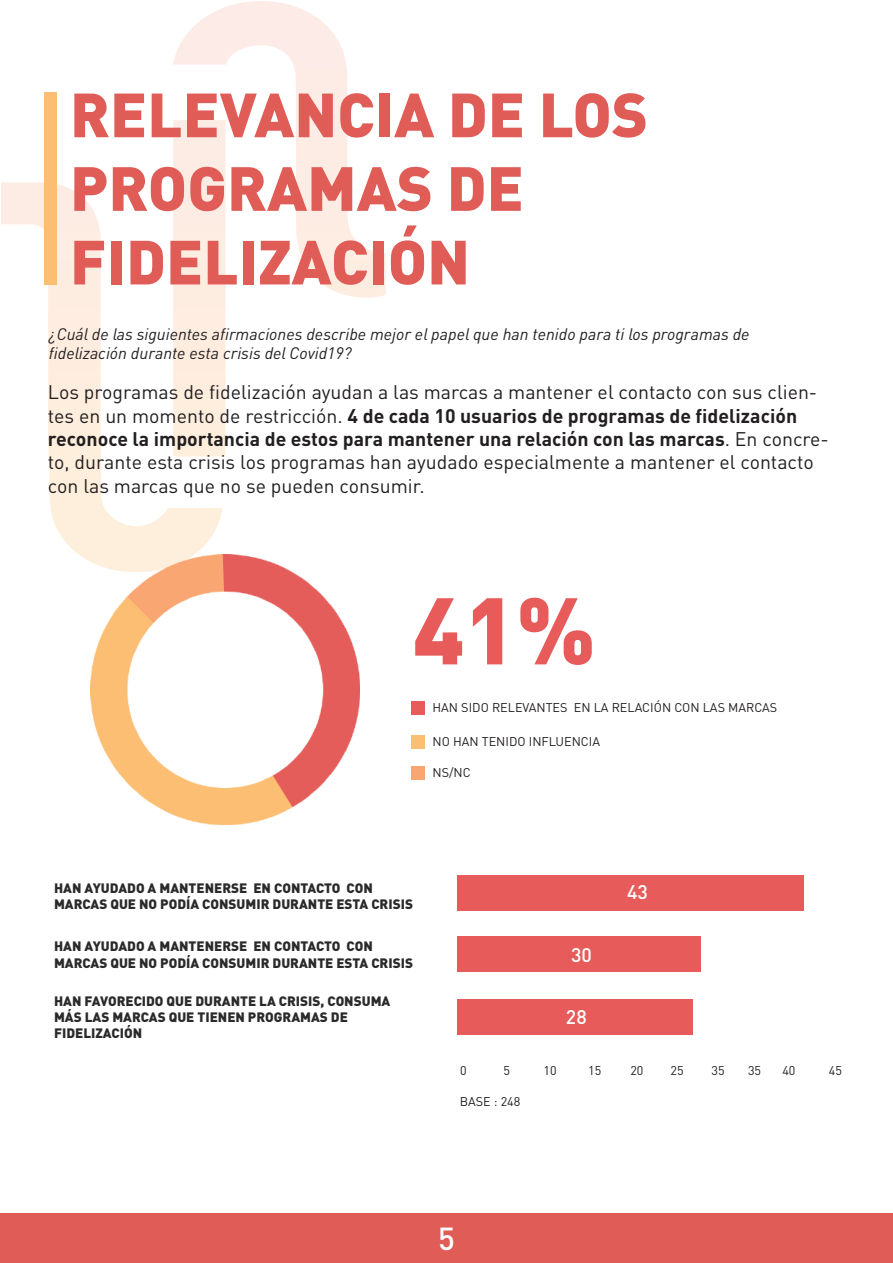
<style>
.page{position:relative;width:893px;height:1263px;background:#fff}
.page>*{position:absolute;margin:0;border:0;box-sizing:border-box;transform-origin:0 0}
.t1{font:900 93px "DIN Pro";color:#e75c5b}
.t2{font:900 61.35px/73.7px "DIN Pro";color:#e05c57}
.t3{font:500 31.5px "DIN Pro";color:#fff}
.t4{font:19.5px/23.4px "DIN Pro";color:#231f20}
.t5{font:500 19.5px "DIN Pro";color:#fff}
.t6{font:italic 16.5px/19.8px "DIN Pro";color:#231f20}
.t7{font:900 13.5px/16.2px "DIN Pro";color:#292a29}
.t8{font:12.6px "DIN Pro";color:#231f20}
.s1{font-weight:700}
</style>
<div class="page">
<div style="left:0;top:1214px;width:893px;height:49px;background:#e05c57"></div>
<svg style="left:49px;top:457px;width:173px;height:104px"></svg>
<img style="left:1px;top:1px;width:385px;height:456px">
<div style="left:45px;top:92px;width:12px;height:193px;background:#fcbe72"></div>
<img style="left:90px;top:555px;width:269px;height:269px">
<div style="left:411px;top:701px;width:14px;height:14px;background:#e75c5b"></div>
<div style="left:411px;top:736px;width:14px;height:13px;background:#fcbe72"></div>
<div style="left:411px;top:767px;width:14px;height:13px;background:#f9a672"></div>
<div style="left:457px;top:875px;width:347px;height:35px;background:#e75c5b"></div>
<div style="left:457px;top:936px;width:244px;height:36px;background:#e75c5b"></div>
<div style="left:457px;top:999px;width:236px;height:35px;background:#e75c5b"></div>
<h2 class="t2" style="left:70px;top:70px;width:580px">RELEVANCIA DE LOS<br>PROGRAMAS DE<br>FIDELIZACIÓN</h2>
<p class="t6" style="left:49px;top:322px;width:702px">¿Cuál de las siguientes afirmaciones describe mejor el papel que han tenido para ti los programas de fidelización durante esta crisis del Covid19?</p>
<p class="t4" style="left:48px;top:379px;width:782px">Los programas de fidelización ayudan a las marcas a mantener el contacto con sus clien&shy;tes en un momento de restricción. <span class="s1">4 de cada 10 usuarios de programas de fidelización reconoce la importancia de estos para mantener una relación con las marcas</span>. En concre&shy;to, durante esta crisis los programas han ayudado especialmente a mantener el contacto con las marcas que no se pueden consumir.</p>
<h1 class="t1" style="left:413px;top:551px;width:185px">41%</h1>
<p class="t8" style="left:432px;top:698px;width:346px">HAN SIDO RELEVANTES EN LA RELACIÓN CON LAS MARCAS</p>
<p class="t8" style="left:432px;top:732px;width:169px">NO HAN TENIDO INFLUENCIA</p>
<p class="t8" style="left:432px;top:763px;width:40px">NS/NC</p>
<p class="t7" style="left:54px;top:878px;width:360px">HAN AYUDADO A MANTENERSE EN CONTACTO CON<br>MARCAS QUE NO PODÍA CONSUMIR DURANTE ESTA CRISIS</p>
<p class="t7" style="left:54px;top:936px;width:360px">HAN AYUDADO A MANTENERSE EN CONTACTO CON<br>MARCAS QUE NO PODÍA CONSUMIR DURANTE ESTA CRISIS</p>
<p class="t7" style="left:54px;top:991px;width:338px">HAN FAVORECIDO QUE DURANTE LA CRISIS, CONSUMA<br>MÁS LAS MARCAS QUE TIENEN PROGRAMAS DE<br>FIDELIZACIÓN</p>
<p class="t5" style="left:571px;top:939px;width:22px">30</p>
<p class="t5" style="left:566px;top:1001px;width:22px">28</p>
<p class="t5" style="left:627px;top:876px;width:22px">43</p>
<p class="t8" style="left:460px;top:1060px;width:8px">0</p>
<p class="t8" style="left:504px;top:1060px;width:8px">5</p>
<p class="t8" style="left:543px;top:1060px;width:15px">10</p>
<p class="t8" style="left:588px;top:1060px;width:15px">15</p>
<p class="t8" style="left:630px;top:1060px;width:15px">20</p>
<p class="t8" style="left:671px;top:1060px;width:15px">25</p>
<p class="t8" style="left:711px;top:1060px;width:15px">35</p>
<p class="t8" style="left:748px;top:1060px;width:15px">35</p>
<p class="t8" style="left:782px;top:1060px;width:15px">40</p>
<p class="t8" style="left:829px;top:1060px;width:15px">45</p>
<p class="t8" style="left:460px;top:1091px;width:62px">BASE : 248</p>
<h3 class="t3" style="left:438px;top:1213px;width:18px">5</h3>
</div>
